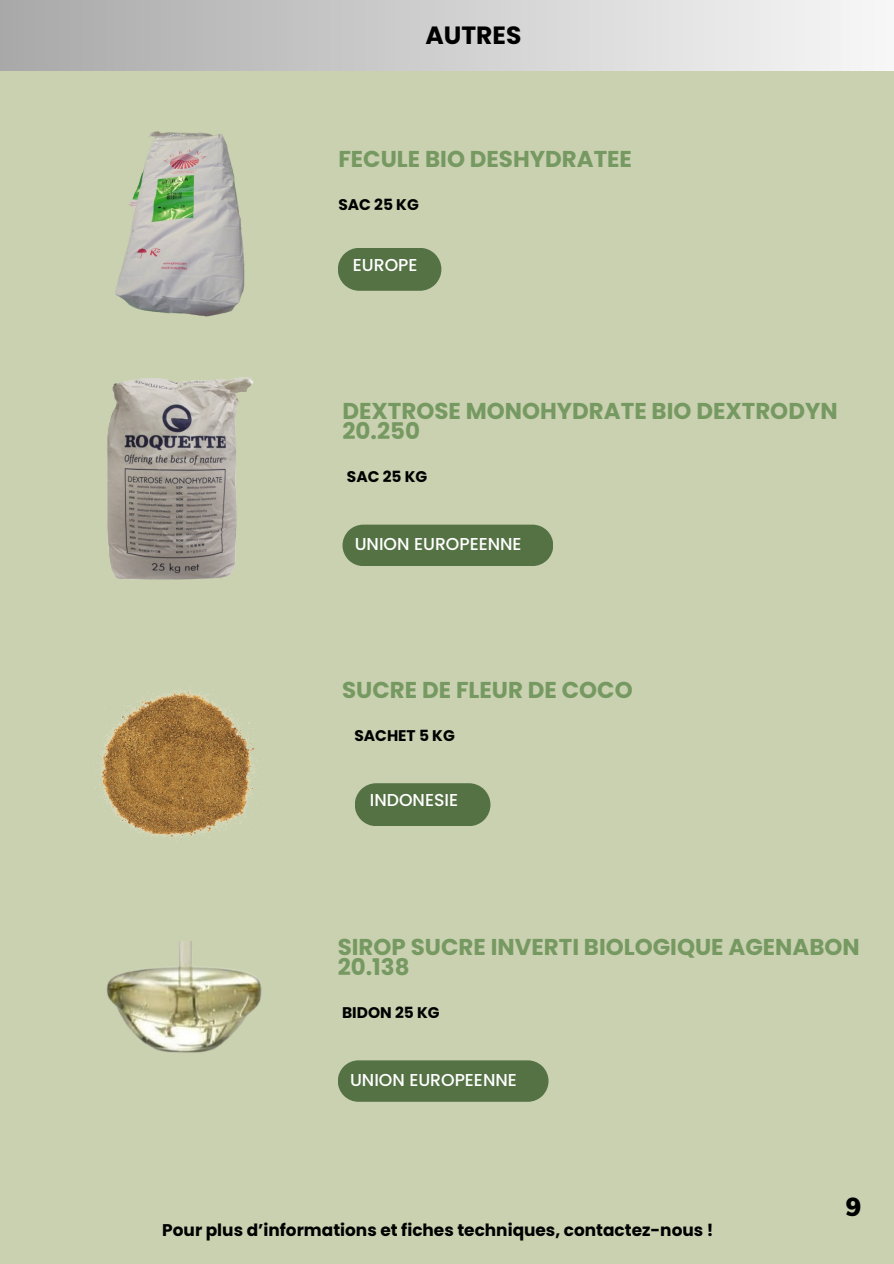
<style>
.page{position:relative;width:894px;height:1264px;background:#fff}
.page>*{position:absolute;margin:0;border:0;box-sizing:border-box;transform-origin:0 0}
.t1{font:900 25.5px "Muli";color:#000}
.t2{font:700 24.9px "Poppins";color:#000}
.t3{font:700 22.95px/20.2px "Poppins";color:#769962}
.t4{font:500 17.25px "Poppins";color:#fff}
.t5{font:700 16.95px "Poppins";color:#000}
.t6{font:700 15.45px "Poppins";color:#000}
</style>
<div class="page">
<div style="left:0;top:0;width:893px;height:1263px;background:#c9d1b0"></div>
<svg style="left:338px;top:248px;width:103px;height:43px;background:#5f7a4e"></svg>
<div style="left:0;top:0;width:893px;height:70px;background:linear-gradient(to right,#a8a8a8,#f7f7f7)"></div>
<svg style="left:342px;top:524px;width:211px;height:42px;background:#5b774b"></svg>
<svg style="left:355px;top:783px;width:135px;height:43px;background:#5c784c"></svg>
<div style="left:338px;top:1060px;width:210px;height:41px;background:#557245"></div>
<img style="left:93px;top:686px;width:171px;height:159px">
<img style="left:106px;top:941px;width:156px;height:112px">
<img style="left:107px;top:377px;width:147px;height:203px">
<img style="left:115px;top:131px;width:130px;height:186px">
<h1 class="t2" style="left:425px;top:18px;width:97px">AUTRES</h1>
<h2 class="t3" style="left:338px;top:148px;width:295px">FECULE BIO DESHYDRATEE</h2>
<p class="t6" style="left:338px;top:194px;width:82px">SAC 25 KG</p>
<p class="t4" style="left:353px;top:253px;width:66px">EUROPE</p>
<p class="t3" style="left:342px;top:400px;width:496px">DEXTROSE MONOHYDRATE BIO DEXTRODYN<br>20.250</p>
<p class="t6" style="left:347px;top:466px;width:82px">SAC 25 KG</p>
<p class="t4" style="left:354px;top:531px;width:168px">UNION EUROPEENNE</p>
<p class="t3" style="left:342px;top:679px;width:292px">SUCRE DE FLEUR DE COCO</p>
<p class="t6" style="left:354px;top:724px;width:102px">SACHET 5 KG</p>
<p class="t4" style="left:370px;top:788px;width:90px">INDONESIE</p>
<p class="t3" style="left:338px;top:936px;width:523px">SIROP SUCRE INVERTI BIOLOGIQUE AGENABON<br>20.138</p>
<p class="t6" style="left:342px;top:1001px;width:99px">BIDON 25 KG</p>
<p class="t4" style="left:350px;top:1067px;width:168px">UNION EUROPEENNE</p>
<p class="t5" style="left:162px;top:1218px;width:552px">Pour plus d’informations et fiches techniques, contactez-nous !</p>
<p class="t1" style="left:845px;top:1190px;width:17px">9</p>
</div>
